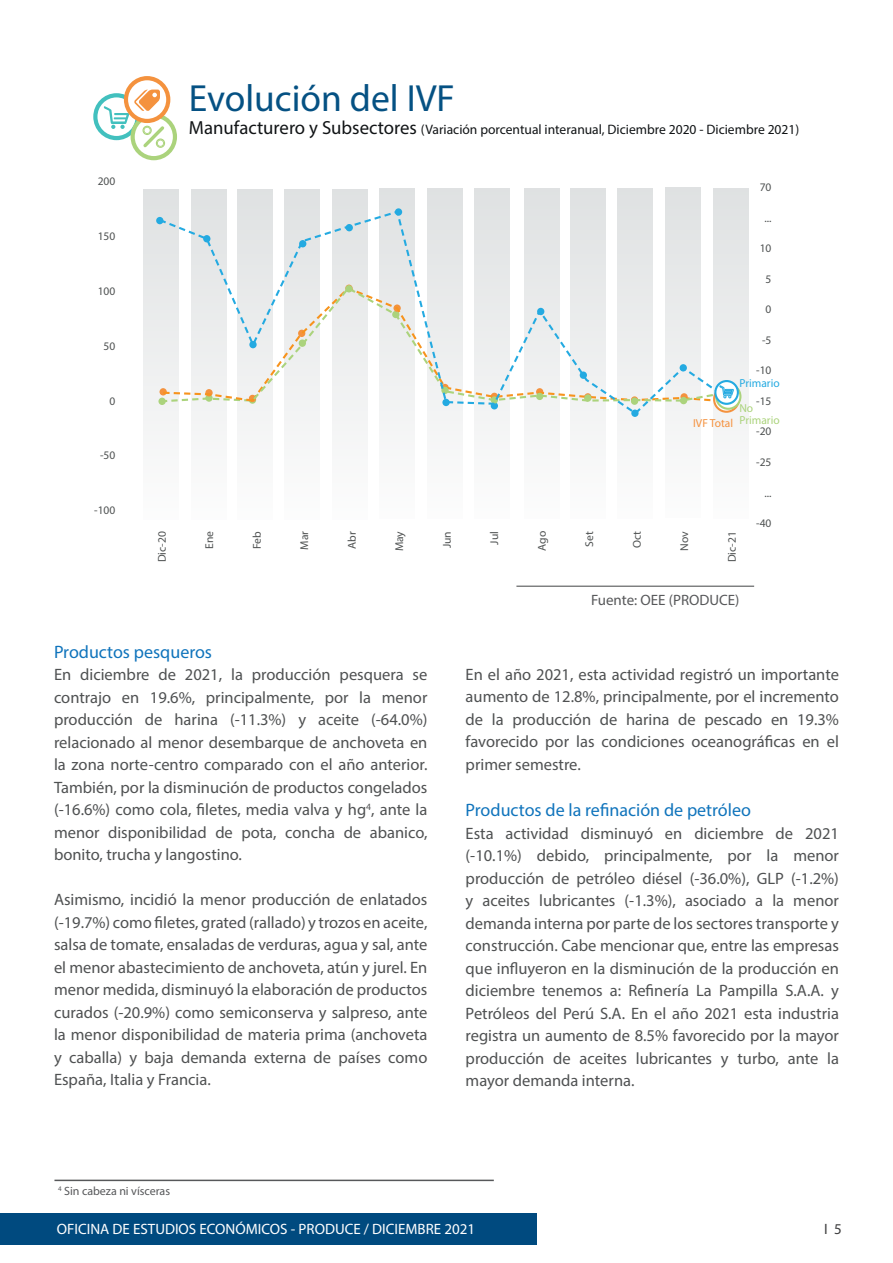
<style>
.page{position:relative;width:893px;height:1263px;background:#fff}
.page>*{position:absolute;margin:0;border:0;box-sizing:border-box;transform-origin:0 0}
.t1{font:700 37.95px "Pluto Sans Cond";color:#055183}
.t2{font:18px "Myriad Pro";color:#1074bc}
.t3{font:16.5px/22.5px "Myriad Pro";color:#4f5152;text-align:justify}
.t4{font:15px "Myriad Pro";color:#fff}
.t5{font:15px "Myriad Pro";color:#57585a}
.t6{font:15px "Myriad Pro";color:#3e3e3f}
.t7{font:300 13.65px "Pluto Sans Cond";color:#111416}
.t8{font:12px "Myriad Pro";color:#57585a}
.t9{font:300 11.55px "Pluto Sans Cond";color:#4f5252}
.t10{font:11.55px/12.6px "Pluto Sans Cond";color:#abd37c}
.t11{font:11.55px "Pluto Sans Cond";color:#24aae1}
.t12{font:11.55px "Pluto Sans Cond";color:#f4923e}
.t13{font:300 11.4px "Pluto Sans Cond";color:#4f5252}
.s1{font-weight:700;font-size:18.9px}
</style>
<div class="page">
<div style="left:0;top:1213px;width:536px;height:32px;background:#004a7f"></div>
<svg style="left:95px;top:95px;width:43px;height:43px"></svg>
<div style="left:93px;top:93px;width:47px;height:47px;border:4px solid #42c0be;border-radius:50%"></div>
<svg style="left:133px;top:115px;width:42px;height:43px"></svg>
<div style="left:131px;top:113px;width:46px;height:47px;border:4px solid #abd37c;border-radius:50%"></div>
<svg style="left:126px;top:78px;width:42px;height:43px"></svg>
<div style="left:124px;top:76px;width:46px;height:47px;border:4px solid #f4923e;border-radius:50%"></div>
<svg style="left:103px;top:90px;width:62px;height:58px"></svg>
<svg style="left:143px;top:187px;width:606px;height:244px"></svg>
<div style="left:713px;top:386px;width:27px;height:27px;border:2px solid #f4923e;border-radius:50%"></div>
<svg style="left:157px;top:209px;width:577px;height:207px"></svg>
<svg style="left:716px;top:384px;width:24px;height:25px"></svg>
<div style="left:715px;top:383px;width:26px;height:27px;border:2px solid #abd37c;border-radius:50%"></div>
<svg style="left:715px;top:381px;width:23px;height:23px"></svg>
<div style="left:714px;top:380px;width:25px;height:25px;border:2px solid #24aae1;border-radius:50%"></div>
<svg style="left:719px;top:376px;width:16px;height:28px"></svg>
<svg style="left:160px;top:390px;width:95px;height:13px"></svg>
<hr style="left:516px;top:586px;width:238px;height:1px;background:#57585a">
<hr style="left:54px;top:1179px;width:440px;height:2px;background:#57585a">
<p class="t9" style="left:98px;top:174px;width:19px">200</p>
<p class="t9" style="left:98px;top:229px;width:19px">150</p>
<p class="t9" style="left:98px;top:284px;width:19px">100</p>
<p class="t9" style="left:104px;top:339px;width:13px">50</p>
<p class="t9" style="left:110px;top:394px;width:7px">0</p>
<p class="t9" style="left:100px;top:448px;width:17px">-50</p>
<p class="t9" style="left:94px;top:503px;width:23px">-100</p>
<p class="t1" style="left:189px;top:75px;width:267px">Evolución del IVF</p>
<p class="t7" style="left:189px;top:121px;width:612px"><span class="s1">Manufacturero y Subsectores</span> (Variación porcentual interanual, Diciembre 2020 - Diciembre 2021)</p>
<p class="t12" style="left:693px;top:416px;width:41px">IVF Total</p>
<p class="t9" style="left:760px;top:180px;width:13px">70</p>
<p class="t9" style="left:764px;top:210px;width:9px">...</p>
<p class="t9" style="left:760px;top:241px;width:13px">10</p>
<p class="t9" style="left:766px;top:272px;width:7px">5</p>
<p class="t9" style="left:766px;top:302px;width:7px">0</p>
<p class="t9" style="left:762px;top:333px;width:11px">-5</p>
<p class="t9" style="left:756px;top:363px;width:17px">-10</p>
<p class="t9" style="left:756px;top:394px;width:17px">-15</p>
<p class="t9" style="left:756px;top:424px;width:17px">-20</p>
<p class="t9" style="left:756px;top:455px;width:17px">-25</p>
<p class="t9" style="left:764px;top:486px;width:9px">...</p>
<p class="t9" style="left:756px;top:516px;width:17px">-40</p>
<p class="t11" style="left:739px;top:376px;width:42px">Primario</p>
<p class="t10" style="left:739px;top:401px;width:42px">No<br>Primario</p>
<p class="t13" style="left:155px;top:562px;width:33px;rotate:-90deg">Dic-20</p>
<p class="t13" style="left:202px;top:549px;width:19px;rotate:-90deg">Ene</p>
<p class="t13" style="left:250px;top:549px;width:19px;rotate:-90deg">Feb</p>
<p class="t13" style="left:297px;top:550px;width:20px;rotate:-90deg">Mar</p>
<p class="t13" style="left:345px;top:548px;width:19px;rotate:-90deg">Abr</p>
<p class="t13" style="left:392px;top:551px;width:22px;rotate:-90deg">May</p>
<p class="t13" style="left:440px;top:548px;width:19px;rotate:-90deg">Jun</p>
<p class="t13" style="left:487px;top:544px;width:15px;rotate:-90deg">Jul</p>
<p class="t13" style="left:535px;top:551px;width:21px;rotate:-90deg">Ago</p>
<p class="t13" style="left:582px;top:546px;width:17px;rotate:-90deg">Set</p>
<p class="t13" style="left:630px;top:548px;width:19px;rotate:-90deg">Oct</p>
<p class="t13" style="left:677px;top:551px;width:21px;rotate:-90deg">Nov</p>
<p class="t13" style="left:725px;top:562px;width:33px;rotate:-90deg">Dic-21</p>
<p class="t5" style="left:591px;top:590px;width:150px">Fuente: OEE (PRODUCE)</p>
<p class="t2" style="left:54px;top:641px;width:160px">Productos pesqueros</p>
<p class="t3" style="left:54px;top:663px;width:375px">En diciembre de 2021, la producción pesquera se contrajo en 19.6%, principalmente, por la menor producción de harina (-11.3%) y aceite (-64.0%) relacionado al menor desembarque de anchoveta en la zona norte-centro comparado con el año anterior.<br>También, por la disminución de productos congelados (-16.6%) como cola, filetes, media valva y hg<sup>4</sup>, ante la menor disponibilidad de pota, concha de abanico, bonito, trucha y langostino.</p>
<p class="t3" style="left:54px;top:888px;width:375px">Asimismo, incidió la menor producción de enlatados (-19.7%) como filetes, grated (rallado) y trozos en aceite, salsa de tomate, ensaladas de verduras, agua y sal, ante el menor abastecimiento de anchoveta, atún y jurel. En menor medida, disminuyó la elaboración de productos curados (-20.9%) como semiconserva y salpreso, ante la menor disponibilidad de materia prima (anchoveta y caballa) y baja demanda externa de países como España, Italia y Francia.</p>
<p class="t8" style="left:58px;top:1183px;width:114px"><sup>4</sup> Sin cabeza ni vísceras</p>
<p class="t3" style="left:466px;top:663px;width:375px">En el año 2021, esta actividad registró un importante aumento de 12.8%, principalmente, por el incremento de la producción de harina de pescado en 19.3% favorecido por las condiciones oceanográficas en el primer semestre.</p>
<p class="t2" style="left:466px;top:799px;width:287px">Productos de la refinación de petróleo</p>
<p class="t3" style="left:466px;top:822px;width:375px">Esta actividad disminuyó en diciembre de 2021 (-10.1%) debido, principalmente, por la menor producción de petróleo diésel (-36.0%), GLP (-1.2%) y aceites lubricantes (-1.3%), asociado a la menor demanda interna por parte de los sectores transporte y construcción. Cabe mencionar que, entre las empresas que influyeron en la disminución de la producción en diciembre tenemos a: Refinería La Pampilla S.A.A. y Petróleos del Perú S.A. En el año 2021 esta industria registra un aumento de 8.5% favorecido por la mayor producción de aceites lubricantes y turbo, ante la mayor demanda interna.</p>
<p class="t4" style="left:57px;top:1220px;width:420px">OFICINA DE ESTUDIOS ECONÓMICOS - PRODUCE / DICIEMBRE 2021</p>
<p class="t6" style="left:824px;top:1220px;width:19px">I 5</p>
</div>
